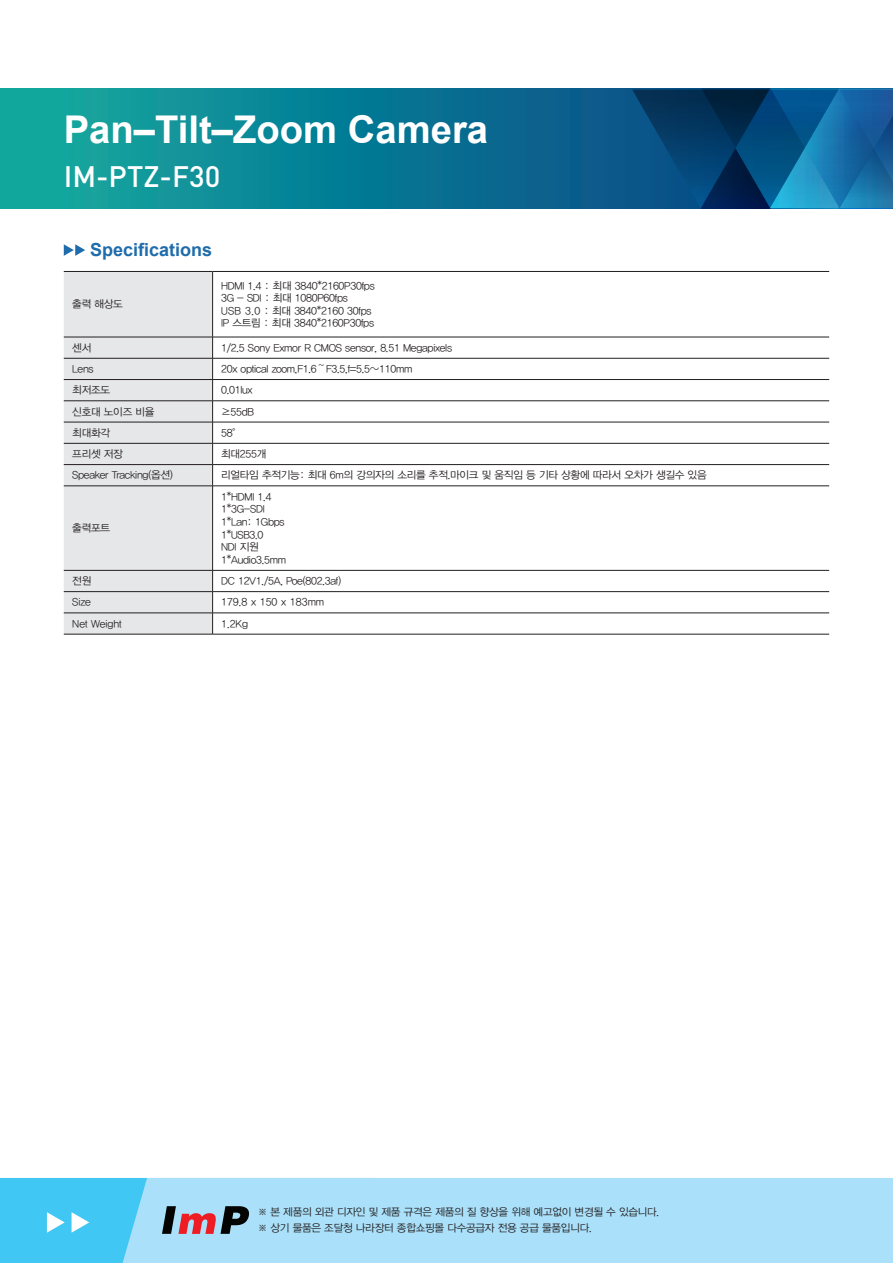
<style>
.page{position:relative;width:893px;height:1263px;background:#fff}
.page>*{position:absolute;margin:0;border:0;box-sizing:border-box;transform-origin:0 0}
.t1{font:700 38.25px "Arial";color:#fff}
.t2{font:500 29.25px "DIN Pro";color:#fff}
.t3{font:700 18px "Arial";color:#1e6cac}
.t4{font:10.5px "YDVYGO32";letter-spacing:-.025em;color:#231f20}
.t5{font:10.5px "YDVYGO12";letter-spacing:-.025em;color:#231f20}
.t6{font:10.5px "YDVYGO32";color:#231f20}
</style>
<div class="page">
<div style="left:394px;top:1178px;width:499px;height:85px;background:#aae0f9"></div>
<svg style="left:0;top:1178px;width:394px;height:85px;background:#85d0ee"></svg>
<svg style="left:0;top:88px;width:632px;height:120px;background:#0b8095"></svg>
<svg style="left:632px;top:88px;width:261px;height:121px;background:#0b5285"></svg>
<svg style="left:64px;top:244px;width:21px;height:12px"></svg>
<div style="left:64px;top:272px;width:148px;height:362px;background:#e6e7e9"></div>
<hr style="left:212px;top:272px;width:1px;height:65px;background:#231f20">
<hr style="left:64px;top:337px;width:149px;height:1px;background:#231f20">
<hr style="left:213px;top:337px;width:616px;height:1px;background:#231f20">
<hr style="left:64px;top:358px;width:149px;height:1px;background:#231f20">
<hr style="left:213px;top:358px;width:616px;height:1px;background:#231f20">
<hr style="left:64px;top:379px;width:149px;height:1px;background:#231f20">
<hr style="left:213px;top:379px;width:616px;height:1px;background:#231f20">
<hr style="left:64px;top:400px;width:149px;height:1px;background:#231f20">
<hr style="left:213px;top:400px;width:616px;height:1px;background:#231f20">
<hr style="left:64px;top:422px;width:149px;height:1px;background:#231f20">
<hr style="left:213px;top:422px;width:616px;height:1px;background:#231f20">
<hr style="left:64px;top:443px;width:149px;height:1px;background:#231f20">
<hr style="left:213px;top:443px;width:616px;height:1px;background:#231f20">
<hr style="left:64px;top:464px;width:149px;height:1px;background:#231f20">
<hr style="left:213px;top:464px;width:616px;height:1px;background:#231f20">
<svg style="left:212px;top:337px;width:1px;height:149px"></svg>
<hr style="left:64px;top:486px;width:149px;height:1px;background:#231f20">
<hr style="left:213px;top:486px;width:616px;height:1px;background:#231f20">
<hr style="left:212px;top:486px;width:1px;height:84px;background:#231f20">
<hr style="left:64px;top:570px;width:149px;height:1px;background:#231f20">
<hr style="left:213px;top:570px;width:616px;height:1px;background:#231f20">
<hr style="left:64px;top:591px;width:149px;height:1px;background:#231f20">
<hr style="left:213px;top:591px;width:616px;height:1px;background:#231f20">
<hr style="left:64px;top:613px;width:149px;height:1px;background:#231f20">
<hr style="left:213px;top:613px;width:616px;height:1px;background:#231f20">
<svg style="left:212px;top:570px;width:1px;height:64px"></svg>
<hr style="left:64px;top:634px;width:149px;height:1px;background:#231f20">
<hr style="left:213px;top:634px;width:616px;height:1px;background:#231f20">
<hr style="left:64px;top:271px;width:149px;height:1px;background:#231f20">
<hr style="left:213px;top:271px;width:616px;height:1px;background:#231f20">
<p class="t1" style="left:64px;top:103px;width:426px">Pan–Tilt–Zoom Camera</p>
<p class="t2" style="left:64px;top:156px;width:158px">IM-PTZ-F30</p>
<p class="t3" style="left:90px;top:237px;width:124px">Specifications</p>
<p class="t4" style="left:72px;top:297px;width:52px">출력 해상도</p>
<p class="t4" style="left:221px;top:278px;width:155px">HDMI 1.4 : 최대 3840*2160P30fps</p>
<p class="t4" style="left:221px;top:291px;width:128px">3G - SDI : 최대 1080P60fps</p>
<p class="t4" style="left:221px;top:304px;width:152px">USB 3.0 : 최대 3840*2160 30fps</p>
<p class="t4" style="left:221px;top:316px;width:154px">IP 스트림 : 최대 3840*2160P30fps</p>
<p class="t4" style="left:72px;top:341px;width:21px">센서</p>
<p class="t4" style="left:221px;top:341px;width:232px">1/2.5 Sony Exmor R CMOS sensor, 8.51 Megapixels</p>
<p class="t4" style="left:72px;top:362px;width:23px">Lens</p>
<p class="t4" style="left:221px;top:362px;width:193px">20x optical zoom,F1.6～F3.5,f=5.5~110mm</p>
<p class="t4" style="left:72px;top:383px;width:39px">최저조도</p>
<p class="t4" style="left:221px;top:383px;width:33px">0.01lux</p>
<p class="t4" style="left:72px;top:404px;width:84px">신호대 노이즈 비율</p>
<p class="t4" style="left:221px;top:404px;width:34px">≥55dB</p>
<p class="t4" style="left:72px;top:426px;width:39px">최대화각</p>
<p class="t4" style="left:221px;top:426px;width:15px">58°</p>
<p class="t4" style="left:72px;top:447px;width:52px">프리셋 저장</p>
<p class="t4" style="left:221px;top:447px;width:47px">최대255개</p>
<p class="t4" style="left:72px;top:468px;width:102px">Speaker Tracking(옵션)</p>
<p class="t4" style="left:221px;top:468px;width:487px">리얼타임 추적기능: 최대 6m의 강의자의 소리를 추적.마이크 및 움직임 등 기타 상황에 따라서 오차가 생길수 있음</p>
<p class="t4" style="left:72px;top:521px;width:39px">출력포트</p>
<p class="t4" style="left:221px;top:490px;width:52px">1*HDMI 1.4</p>
<p class="t4" style="left:221px;top:502px;width:45px">1*3G-SDI</p>
<p class="t4" style="left:221px;top:515px;width:65px">1*Lan: 1Gbps</p>
<p class="t4" style="left:221px;top:527px;width:44px">1*USB3.0</p>
<p class="t4" style="left:221px;top:540px;width:39px">NDI 지원</p>
<p class="t4" style="left:221px;top:553px;width:66px">1*Audio3.5mm</p>
<p class="t4" style="left:72px;top:574px;width:21px">전원</p>
<p class="t4" style="left:221px;top:574px;width:122px">DC 12V1./5A, Poe(802.3af)</p>
<p class="t4" style="left:72px;top:595px;width:20px">Size</p>
<p class="t6" style="left:221px;top:595px;width:105px">179.8 x 150 x 183mm</p>
<p class="t6" style="left:72px;top:616px;width:51px">Net Weight</p>
<p class="t4" style="left:221px;top:616px;width:29px">1.2Kg</p>
<p class="t5" style="left:258px;top:1205px;width:403px">※ 본 제품의 외관 디자인 및 제품 규격은 제품의 질 향상을 위해 예고없이 변경될 수 있습니다.</p>
<p class="t5" style="left:258px;top:1221px;width:336px">※ 상기 물품은 조달청 나라장터 종합쇼핑몰 다수공급자 전용 공급 물품입니다.</p>
</div>
